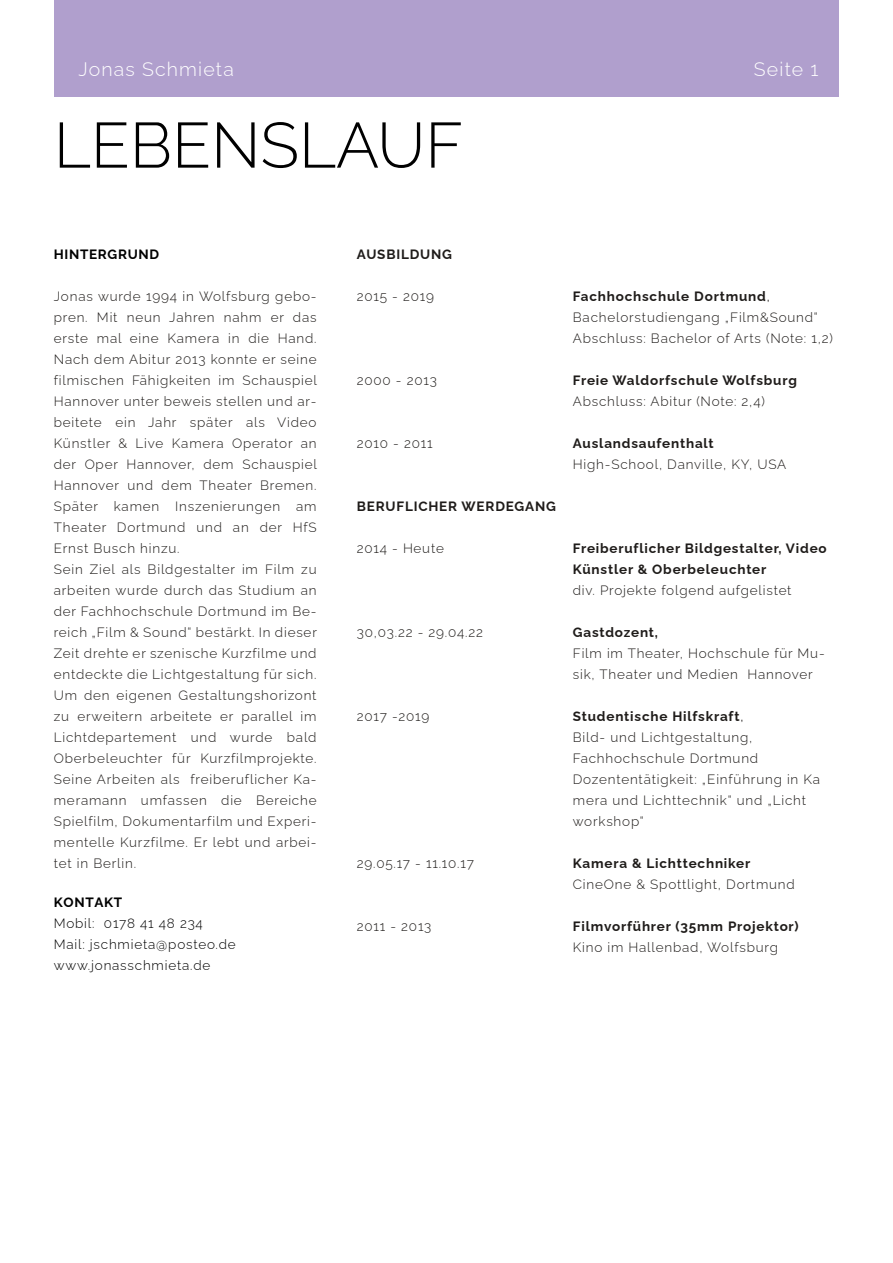
<style>
.page{position:relative;width:893px;height:1263px;background:#fff}
.page>*{position:absolute;margin:0;border:0;box-sizing:border-box;transform-origin:0 0}
.t1{font:300 63.75px "Raleway";color:#000}
.t2{font:300 19.5px "Raleway";letter-spacing:.06em;color:#fff}
.t3{font:300 13.5px/21px "Raleway";letter-spacing:.06em;color:#1f1c1a}
.t4{font:700 13.5px/21px "Raleway";letter-spacing:.06em;color:#1f1c1a}
.t5{font:300 13.5px/21px "Raleway";letter-spacing:.06em;color:#000}
.t6{font:700 13.5px "Raleway";letter-spacing:.05em;color:#000}
.s1{font-weight:700}
.s2{font-weight:400}
</style>
<div class="page">
<div style="left:54px;top:0;width:785px;height:97px;background:#b09fcd"></div>
<h2 class="t2" style="left:78px;top:57px;width:157px">Jonas Schmieta</h2>
<h2 class="t2" style="left:754px;top:57px;width:66px">Seite 1</h2>
<h1 class="t1" style="left:54px;top:108px;width:411px">LEBENSLAUF</h1>
<p class="t6" style="left:54px;top:246px;width:107px">HINTERGRUND</p>
<p class="t3" style="left:54px;top:286px;width:265px">Jonas wurde 1994 in Wolfsburg gebo‐ pren. Mit neun Jahren nahm er das erste mal eine Kamera in die Hand.<br>Nach dem Abitur 2013 konnte er seine filmischen Fähigkeiten im Schauspiel Hannover unter beweis stellen und ar‐ beitete ein Jahr später als Video Künstler &amp; Live Kamera Operator an der Oper Hannover, dem Schauspiel Hannover und dem Theater Bremen.<br>Später kamen Inszenierungen am Theater Dortmund und an der HfS Ernst Busch hinzu.<br>Sein Ziel als Bildgestalter im Film zu arbeiten wurde durch das Studium an der Fachhochschule Dortmund im Be‐ reich „Film &amp; Sound“ bestärkt. In dieser Zeit drehte er szenische Kurzfilme und entdeckte die Lichtgestaltung für sich.<br>Um den eigenen Gestaltungshorizont zu erweitern arbeitete er parallel im Lichtdepartement und wurde bald Oberbeleuchter für Kurzfilmprojekte.<br>Seine Arbeiten als freiberuflicher Ka‐ meramann umfassen die Bereiche Spielfilm, Dokumentarfilm und Experi‐ mentelle Kurzfilme. Er lebt und arbei‐ tet in Berlin.</p>
<p class="t6" style="left:54px;top:894px;width:70px">KONTAKT</p>
<p class="t5" style="left:54px;top:912px;width:183px">Mobil: 0178 41 48 234<br>Mail: jschmieta@posteo.de www.jonasschmieta.de</p>
<p class="t4" style="left:357px;top:244px;width:97px">AUSBILDUNG</p>
<p class="t3" style="left:357px;top:286px;width:79px">2015 - 2019</p>
<p class="t3" style="left:573px;top:286px;width:261px"><span class="s1">Fachhochschule Dortmund</span><span class="s2">,<br></span>Bachelorstudiengang „Film&amp;Sound“<br>Abschluss: Bachelor of Arts (Note: 1,2)</p>
<p class="t3" style="left:357px;top:370px;width:82px">2000 - 2013</p>
<p class="t4" style="left:573px;top:370px;width:226px">Freie Waldorfschule Wolfsburg</p>
<p class="t3" style="left:573px;top:391px;width:193px">Abschluss: Abitur (Note: 2,4)</p>
<p class="t3" style="left:357px;top:433px;width:77px">2010 - 2011</p>
<p class="t4" style="left:573px;top:433px;width:142px">Auslandsaufenthalt</p>
<p class="t3" style="left:573px;top:454px;width:215px">High-School, Danville, KY, USA</p>
<p class="t4" style="left:357px;top:496px;width:201px">BERUFLICHER WERDEGANG</p>
<p class="t3" style="left:357px;top:538px;width:89px">2014 - Heute</p>
<p class="t4" style="left:573px;top:538px;width:255px">Freiberuflicher Bildgestalter, Video<br>Künstler &amp; Oberbeleuchter</p>
<p class="t3" style="left:573px;top:580px;width:220px">div. Projekte folgend aufgelistet</p>
<p class="t3" style="left:357px;top:622px;width:128px">30,03.22 - 29.04.22</p>
<p class="t4" style="left:573px;top:622px;width:87px">Gastdozent,</p>
<p class="t3" style="left:573px;top:643px;width:253px">Film im Theater, Hochschule für Mu‐ sik, Theater und Medien Hannover</p>
<p class="t3" style="left:357px;top:706px;width:74px">2017 -2019</p>
<p class="t3" style="left:573px;top:706px;width:249px"><span class="s1">Studentische Hilfskraft</span><span class="s2">,<br></span>Bild- und Lichtgestaltung,<br>Fachhochschule Dortmund<br>Dozententätigkeit: „Einführung in Ka mera und Lichttechnik“ und „Licht workshop“</p>
<p class="t3" style="left:357px;top:853px;width:119px">29.05.17 - 11.10.17</p>
<p class="t4" style="left:573px;top:853px;width:179px">Kamera &amp; Lichttechniker</p>
<p class="t3" style="left:573px;top:874px;width:223px">CineOne &amp; Spottlight, Dortmund</p>
<p class="t3" style="left:357px;top:916px;width:76px">2011 - 2013</p>
<p class="t4" style="left:573px;top:916px;width:227px">Filmvorführer (35mm Projektor)</p>
<p class="t3" style="left:573px;top:937px;width:207px">Kino im Hallenbad, Wolfsburg</p>
</div>
